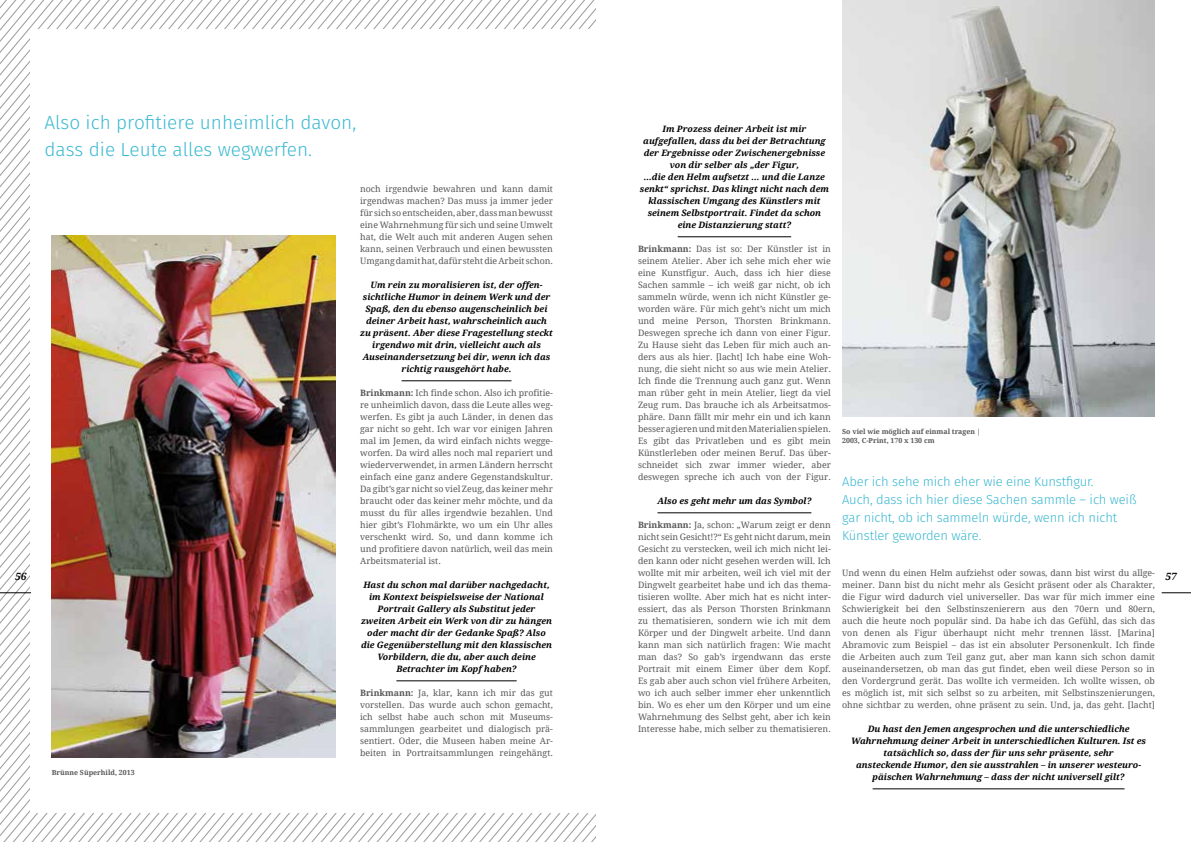
<style>
.page{position:relative;width:1191px;height:842px;background:#fff}
.page>*{position:absolute;margin:0;border:0;box-sizing:border-box;transform-origin:0 0}
.t1{font:300 19px/27px "Fira Sans";color:#3cb9d1}
.t2{font:300 13px/18px "Fira Sans";letter-spacing:-.01em;color:#38b7d0}
.t3{font:italic 700 10px "Noto Serif";color:#000}
.t4{font:8.8px/12px "Droid Serif";color:#58585a;text-align:justify}
.t5{font:italic 700 8.8px/12px "Droid Serif";color:#000;text-align:center}
.t6{font:700 7px/9px "Droid Serif";color:#58585a}
.s1{font-weight:700}
</style>
<div class="page">
<svg style="left:0;top:4px;width:595px;height:838px"></svg>
<svg style="left:434px;top:812px;width:161px;height:30px"></svg>
<div style="left:30px;top:29px;width:565px;height:783px;background:#fff"></div>
<img style="left:842px;top:0;width:313px;height:416px">
<hr style="left:401px;top:381px;width:110px;height:1px;background:#000">
<hr style="left:396px;top:681px;width:120px;height:1px;background:#000">
<hr style="left:872px;top:789px;width:252px;height:1px;background:#000">
<hr style="left:677px;top:237px;width:114px;height:1px;background:#000">
<hr style="left:657px;top:513px;width:154px;height:1px;background:#000">
<img style="left:52px;top:236px;width:283px;height:521px">
<hr style="left:1161px;top:592px;width:30px;height:1px;background:#000">
<hr style="left:0;top:592px;width:31px;height:1px;background:#000">
<h1 class="t1" style="left:45px;top:110px;width:313px">Also ich profitiere unheimlich davon, dass die Leute alles wegwerfen.</h1>
<p class="t5" style="left:640px;top:123px;width:191px">Im Prozess deiner Arbeit ist mir aufgefallen, dass du bei der Betrachtung der Ergebnisse oder Zwischenergebnisse von dir selber als „der Figur,<br>...die den Helm aufsetzt ... und die Lanze senkt“ sprichst. Das klingt nicht nach dem klassischen Umgang des Künstlers mit seinem Selbstportrait. Findet da schon eine Distanzierung statt?</p>
<p class="t4" style="left:638px;top:243px;width:194px"><span class="s1">Brinkmann:</span> Das ist so: Der Künstler ist in seinem Atelier. Aber ich sehe mich eher wie eine Kunstfigur. Auch, dass ich hier diese Sachen sammle – ich weiß gar nicht, ob ich sammeln würde, wenn ich nicht Künstler ge&shy;worden wäre. Für mich geht’s nicht um mich und meine Person, Thorsten Brinkmann.<br>Deswegen spreche ich dann von einer Figur.<br>Zu Hause sieht das Leben für mich auch an&shy;ders aus als hier. [lacht] Ich habe eine Woh&shy;nung, die sieht nicht so aus wie mein Atelier.<br>Ich finde die Trennung auch ganz gut. Wenn man rüber geht in mein Atelier, liegt da viel Zeug rum. Das brauche ich als Arbeitsatmos&shy;phäre. Dann fällt mir mehr ein und ich kann besser agieren und mit den Materialien spielen.<br>Es gibt das Privatleben und es gibt mein Künstlerleben oder meinen Beruf. Das über&shy;schneidet sich zwar immer wieder, aber deswegen spreche ich auch von der Figur.</p>
<p class="t5" style="left:657px;top:495px;width:155px">Also es geht mehr um das Symbol?</p>
<p class="t4" style="left:638px;top:519px;width:194px"><span class="s1">Brinkmann:</span> Ja, schon: „Warum zeigt er denn nicht sein Gesicht!?“ Es geht nicht darum, mein Gesicht zu verstecken, weil ich mich nicht lei&shy;den kann oder nicht gesehen werden will. Ich wollte mit mir arbeiten, weil ich viel mit der Dingwelt gearbeitet habe und ich das thema&shy;tisieren wollte. Aber mich hat es nicht inter&shy;essiert, das als Person Thorsten Brinkmann zu thematisieren, sondern wie ich mit dem Körper und der Dingwelt arbeite. Und dann kann man sich natürlich fragen: Wie macht man das? So gab’s irgendwann das erste Portrait mit einem Eimer über dem Kopf.<br>Es gab aber auch schon viel frühere Arbeiten, wo ich auch selber immer eher unkenntlich bin. Wo es eher um den Körper und um eine Wahrnehmung des Selbst geht, aber ich kein Interesse habe, mich selber zu thematisieren.</p>
<p class="t4" style="left:360px;top:183px;width:194px">noch irgendwie bewahren und kann damit irgendwas machen? Das muss ja immer jeder für sich so entscheiden, aber, dass man bewusst eine Wahrnehmung für sich und seine Umwelt hat, die Welt auch mit anderen Augen sehen kann, seinen Verbrauch und einen bewussten Umgang damit hat, dafür steht die Arbeit schon.</p>
<p class="t5" style="left:360px;top:279px;width:194px">Um rein zu moralisieren ist, der offen&shy;sichtliche Humor in deinem Werk und der Spaß, den du ebenso augenscheinlich bei deiner Arbeit hast, wahrscheinlich auch zu präsent. Aber diese Fragestellung steckt irgendwo mit drin, vielleicht auch als Auseinandersetzung bei dir, wenn ich das richtig rausgehört habe.</p>
<p class="t4" style="left:360px;top:387px;width:194px"><span class="s1">Brinkmann:</span> Ich finde schon. Also ich profitie&shy;re unheimlich davon, dass die Leute alles weg&shy;werfen. Es gibt ja auch Länder, in denen das gar nicht so geht. Ich war vor einigen Jahren mal im Jemen, da wird einfach nichts wegge&shy;worfen. Da wird alles noch mal repariert und wiederverwendet, in armen Ländern herrscht einfach eine ganz andere Gegenstandskultur.<br>Da gibt’s gar nicht so viel Zeug, das keiner mehr braucht oder das keiner mehr möchte, und da musst du für alles irgendwie bezahlen. Und hier gibt’s Flohmärkte, wo um ein Uhr alles verschenkt wird. So, und dann komme ich und profitiere davon natürlich, weil das mein Arbeitsmaterial ist.</p>
<p class="t5" style="left:361px;top:579px;width:193px">Hast du schon mal darüber nachgedacht, im Kontext beispielsweise der National Portrait Gallery als Substitut jeder zweiten Arbeit ein Werk von dir zu hängen oder macht dir der Gedanke Spaß? Also die Gegenüberstellung mit den klassischen Vorbildern, die du, aber auch deine Betrachter im Kopf haben?</p>
<p class="t4" style="left:360px;top:687px;width:194px"><span class="s1">Brinkmann:</span> Ja, klar, kann ich mir das gut vorstellen. Das wurde auch schon gemacht, ich selbst habe auch schon mit Museums&shy;sammlungen gearbeitet und dialogisch prä&shy;sentiert. Oder, die Museen haben meine Ar&shy;beiten in Portraitsammlungen reingehängt.</p>
<p class="t6" style="left:842px;top:427px;width:140px">So viel wie möglich auf einmal tragen |<br>2003, C-Print, 170 x 130 cm</p>
<h2 class="t2" style="left:842px;top:473px;width:296px">Aber ich sehe mich eher wie eine Kunstfigur.<br>Auch, dass ich hier diese Sachen sammle – ich weiß gar nicht, ob ich sammeln würde, wenn ich nicht Künstler geworden wäre.</h2>
<p class="t4" style="left:842px;top:567px;width:314px">Und wenn du einen Helm aufziehst oder sowas, dann bist wirst du allge&shy;meiner. Dann bist du nicht mehr als Gesicht präsent oder als Charakter, die Figur wird dadurch viel universeller. Das war für mich immer eine Schwierigkeit bei den Selbstinszenierern aus den 70ern und 80ern, auch die heute noch populär sind. Da habe ich das Gefühl, das sich das von denen als Figur überhaupt nicht mehr trennen lässt. [Marina] Abramovic zum Beispiel – das ist ein absoluter Personenkult. Ich finde die Arbeiten auch zum Teil ganz gut, aber man kann sich schon damit auseinandersetzen, ob man das gut findet, eben weil diese Person so in den Vordergrund gerät. Das wollte ich vermeiden. Ich wollte wissen, ob es möglich ist, mit sich selbst so zu arbeiten, mit Selbstinszenierungen, ohne sichtbar zu werden, ohne präsent zu sein. Und, ja, das geht. [lacht]</p>
<p class="t5" style="left:851px;top:723px;width:296px">Du hast den Jemen angesprochen und die unterschiedliche Wahrnehmung deiner Arbeit in unterschiedlichen Kulturen. Ist es tatsächlich so, dass der für uns sehr präsente, sehr<br>ansteckende Humor, den sie ausstrahlen – in unserer westeuro&shy;päischen Wahrnehmung – dass der nicht universell gilt?</p>
<p class="t3" style="left:15px;top:569px;width:13px">56</p>
<p class="t3" style="left:1165px;top:569px;width:13px">57</p>
<p class="t6" style="left:52px;top:768px;width:84px">Brünne Süperhild, 2013</p>
</div>
